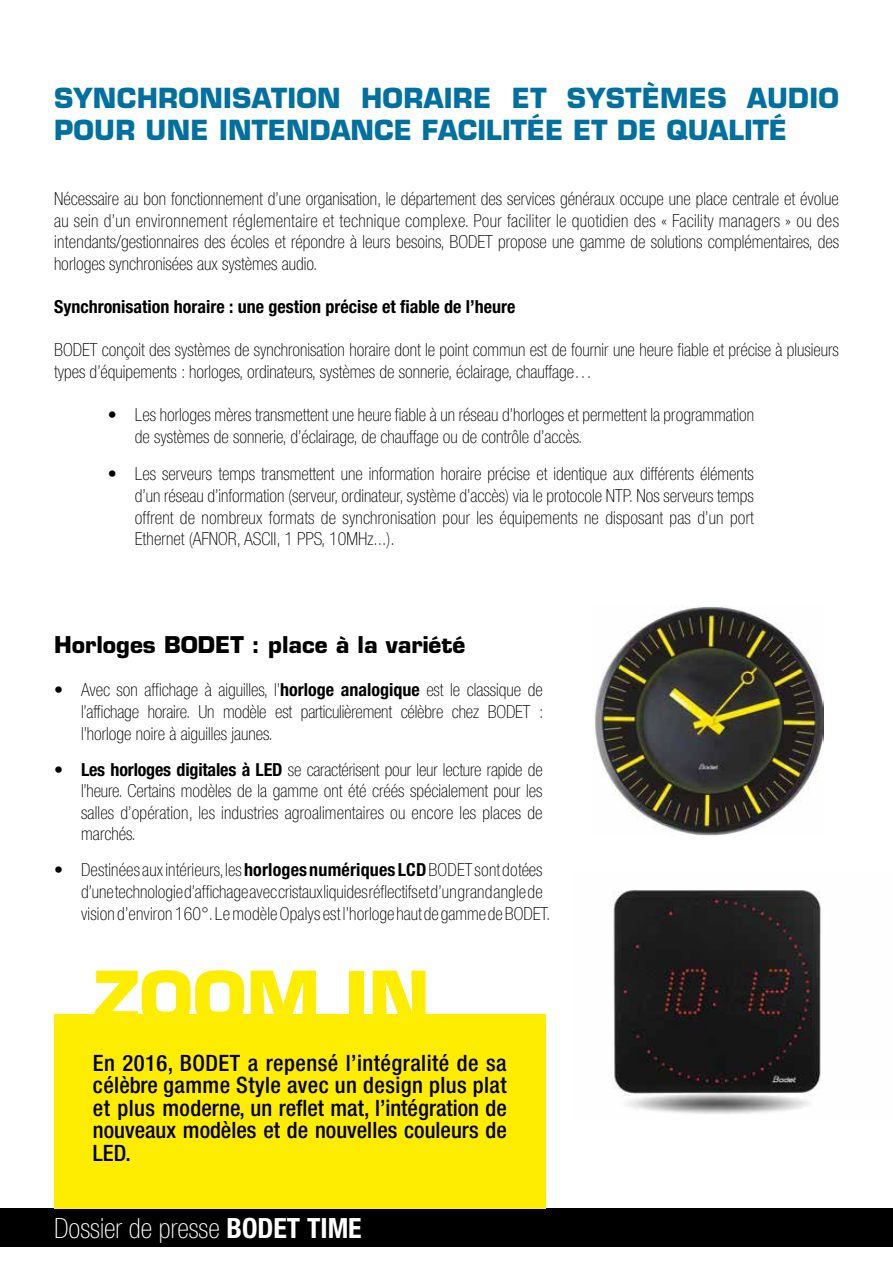
<style>
.page{position:relative;width:893px;height:1263px;background:#fff}
.page>*{position:absolute;margin:0;border:0;box-sizing:border-box;transform-origin:0 0}
.t1{font:700 70.35px "Eurostile";color:#ffed00}
.t2{font:100 condensed 27.9px "Helvetica Neue LT Std";color:#fff}
.t3{font:700 27px/32.4px "Eurostile";letter-spacing:.01em;color:#0070a0}
.t4{font:500 condensed 22.65px/22.5px "Helvetica Neue LT Std";color:#000;text-align:justify}
.t5{font:700 22.5px "Eurostile";color:#000}
.t6{font:100 condensed 18px/21.6px "Helvetica Neue LT Std";color:#000;text-align:justify}
.t7{font:700 condensed 18px "Helvetica Neue LT Std";color:#000}
.s1{font-weight:700}
</style>
<div class="page">
<div style="left:0;top:1208px;width:893px;height:39px;background:#000"></div>
<img style="left:613px;top:890px;width:208px;height:224px">
<img style="left:594px;top:605px;width:229px;height:231px">
<div style="left:54px;top:1014px;width:492px;height:194px;background:#ffed00"></div>
<h3 class="t3" style="left:54px;top:82px;width:786px">SYNCHRONISATION HORAIRE ET SYSTÈMES AUDIO<br>POUR UNE INTENDANCE FACILITÉE ET DE QUALITÉ</h3>
<p class="t6" style="left:54px;top:188px;width:786px">Nécessaire au bon fonctionnement d’une organisation, le département des services généraux occupe une place centrale et évolue au sein d’un environnement réglementaire et technique complexe. Pour faciliter le quotidien des « Facility managers » ou des intendants/gestionnaires des écoles et répondre à leurs besoins, BODET propose une gamme de solutions complémentaires, des horloges synchronisées aux systèmes audio.</p>
<p class="t7" style="left:54px;top:296px;width:463px">Synchronisation horaire : une gestion précise et fiable de l’heure</p>
<p class="t6" style="left:54px;top:339px;width:786px">BODET conçoit des systèmes de synchronisation horaire dont le point commun est de fournir une heure fiable et précise à plusieurs types d’équipements : horloges, ordinateurs, systèmes de sonnerie, éclairage, chauffage…</p>
<p class="t6" style="left:135px;top:404px;width:621px;text-indent:-27px">• Les horloges mères transmettent une heure fiable à un réseau d’horloges et permettent la programmation de systèmes de sonnerie, d’éclairage, de chauffage ou de contrôle d’accès.</p>
<p class="t6" style="left:135px;top:463px;width:621px;text-indent:-27px">• Les serveurs temps transmettent une information horaire précise et identique aux différents éléments d’un réseau d’information (serveur, ordinateur, système d’accès) via le protocole NTP. Nos serveurs temps offrent de nombreux formats de synchronisation pour les équipements ne disposant pas d’un port Ethernet (AFNOR, ASCII, 1 PPS, 10MHz...).</p>
<p class="t5" style="left:54px;top:631px;width:413px">Horloges BODET : place à la variété</p>
<p class="t6" style="left:81px;top:679px;width:464px;text-indent:-27px">• Avec son affichage à aiguilles, l’<span class="s1">horloge analogique</span> est le classique de l’affichage horaire. Un modèle est particulièrement célèbre chez BODET : l’horloge noire à aiguilles jaunes.</p>
<p class="t6" style="left:81px;top:758px;width:463px;text-indent:-27px"><span class="s1">• Les horloges digitales à LED</span> se caractérisent pour leur lecture rapide de l’heure. Certains modèles de la gamme ont été créés spécialement pour les salles d’opération, les industries agroalimentaires ou encore les places de marchés.</p>
<p class="t6" style="left:81px;top:859px;width:471px;text-align:left;text-indent:-27px">• Destinées aux intérieurs, les <span class="s1">horloges numériques LCD</span> BODET sont dotées d’une technologie d’affichage avec cristaux liquides réflectifs et d’un grand angle de vision d’environ 160°. Le modèle Opalys est l’horloge haut de gamme de BODET.</p>
<h1 class="t1" style="left:93px;top:954px;width:338px">ZOOM IN</h1>
<p class="t4" style="left:93px;top:1051px;width:415px">En 2016, BODET a repensé l’intégralité de sa célèbre gamme Style avec un design plus plat et plus moderne, un reflet mat, l’intégration de nouveaux modèles et de nouvelles couleurs de LED.</p>
<h2 class="t2" style="left:54px;top:1213px;width:309px">Dossier de presse <span class="s1">BODET TIME</span></h2>
</div>
